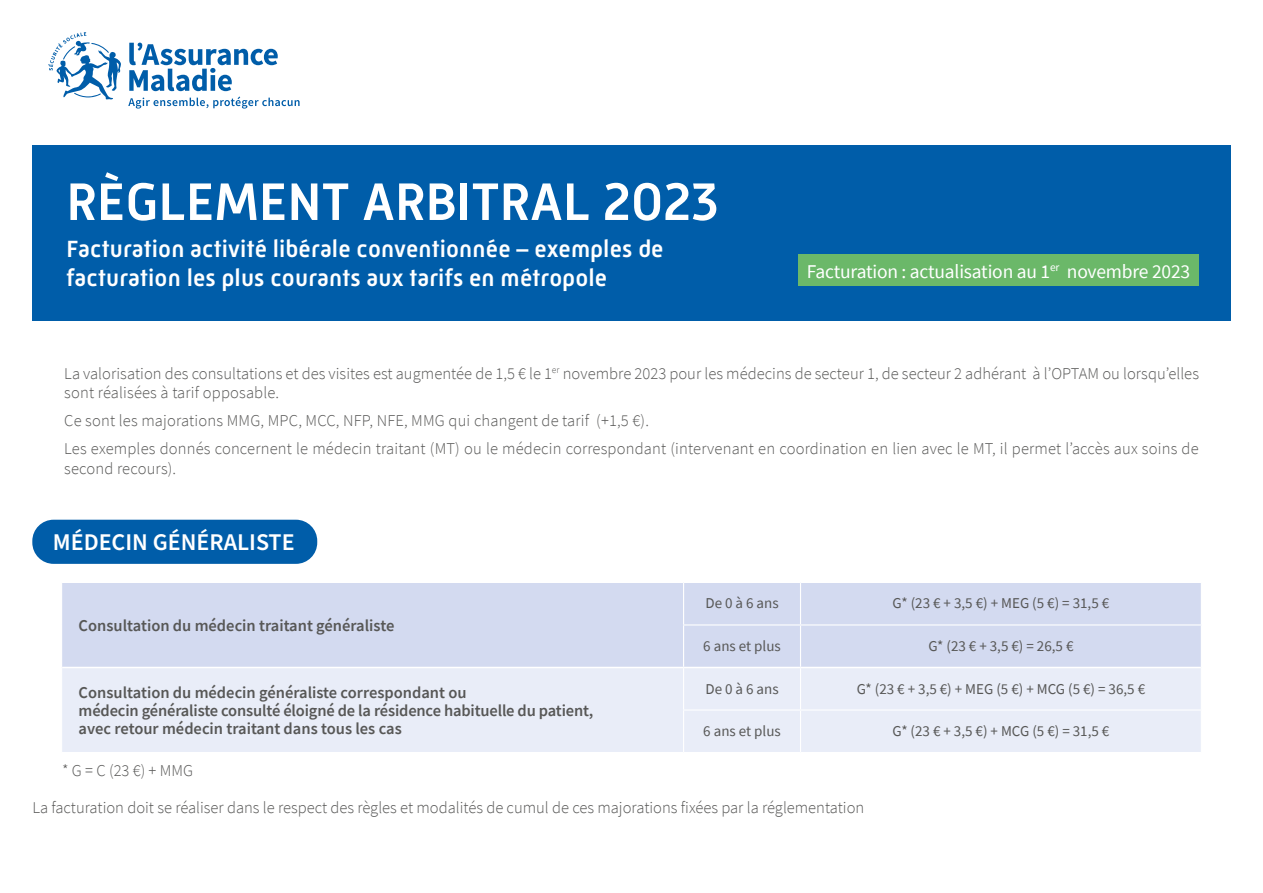
<style>
.page{position:relative;width:1263px;height:893px;background:#fff}
.page>*{position:absolute;margin:0;border:0;box-sizing:border-box;transform-origin:0 0}
.t1{font:500 54px "Mic 32 New";color:#fff}
.t2{font:500 24px/28.8px "Mic 32 New";letter-spacing:.005em;color:#fff}
.t3{font:600 24px "Source Sans Pro";color:#fff}
.t4{font:19.5px "Source Sans Pro";letter-spacing:-.01em;color:#fff}
.t5{font:300 16.5px/19.5px "Source Sans Pro";letter-spacing:.005em;color:#575756}
.t6{font:600 16.5px/18px "Source Sans Pro";color:#575756}
.t7{font:15px "Source Sans Pro";color:#575756}
</style>
<div class="page">
<div style="left:32px;top:145px;width:1199px;height:175px;background:#005da9"></div>
<div style="left:798px;top:254px;width:401px;height:32px;background:#6bb869"></div>
<svg style="left:128px;top:43px;width:172px;height:66px"></svg>
<svg style="left:48px;top:32px;width:73px;height:68px"></svg>
<div style="left:62px;top:583px;width:1139px;height:84px;background:#d3daf0"></div>
<div style="left:62px;top:668px;width:1139px;height:84px;background:#e9edf8"></div>
<hr style="left:683px;top:583px;width:1px;height:41px;background:#fff">
<hr style="left:800px;top:583px;width:1px;height:41px;background:#fff">
<hr style="left:683px;top:624px;width:117px;height:1px;background:#fff">
<hr style="left:683px;top:625px;width:1px;height:42px;background:#fff">
<hr style="left:800px;top:624px;width:402px;height:1px;background:#fff">
<hr style="left:800px;top:625px;width:1px;height:42px;background:#fff">
<hr style="left:683px;top:668px;width:1px;height:41px;background:#fff">
<hr style="left:800px;top:668px;width:1px;height:41px;background:#fff">
<hr style="left:683px;top:709px;width:117px;height:2px;background:#fff">
<hr style="left:683px;top:711px;width:1px;height:41px;background:#fff">
<hr style="left:800px;top:709px;width:402px;height:2px;background:#fff">
<hr style="left:800px;top:711px;width:1px;height:41px;background:#fff">
<div style="left:32px;top:520px;width:285px;height:44px;background:#005da9;border-radius:21px"></div>
<h1 class="t1" style="left:66px;top:171px;width:654px">RÈGLEMENT ARBITRAL 2023</h1>
<h2 class="t2" style="left:66px;top:235px;width:599px">Facturation activité libérale conventionnée – exemples de facturation les plus courants aux tarifs en métropole</h2>
<p class="t4" style="left:807px;top:259px;width:385px">Facturation : actualisation au 1<sup>er</sup> novembre 2023</p>
<p class="t5" style="left:64px;top:363px;width:1136px">La valorisation des consultations et des visites est augmentée de 1,5 € le 1<sup>er</sup> novembre 2023 pour les médecins de secteur 1, de secteur 2 adhérant à l’OPTAM ou lorsqu’elles sont réalisées à tarif opposable.</p>
<p class="t5" style="left:64px;top:407px;width:1136px;line-height:28px">Ce sont les majorations MMG, MPC, MCC, NFP, NFE, MMG qui changent de tarif (+1,5 €).<br>Les exemples donnés concernent le médecin traitant (MT) ou le médecin correspondant (intervenant en coordination en lien avec le MT, il permet l’accès aux soins de</p>
<p class="t5" style="left:64px;top:458px;width:113px">second recours).</p>
<h2 class="t3" style="left:53px;top:526px;width:243px">MÉDECIN GÉNÉRALISTE</h2>
<p class="t6" style="left:79px;top:616px;width:317px">Consultation du médecin traitant généraliste</p>
<p class="t7" style="left:705px;top:594px;width:75px">De 0 à 6 ans</p>
<p class="t7" style="left:893px;top:594px;width:218px">G* (23 € + 3,5 €) + MEG (5 €) = 31,5 €</p>
<p class="t7" style="left:703px;top:636px;width:79px">6 ans et plus</p>
<p class="t7" style="left:928px;top:636px;width:147px">G* (23 € + 3,5 €) = 26,5 €</p>
<p class="t6" style="left:79px;top:683px;width:516px">Consultation du médecin généraliste correspondant ou<br>médecin généraliste consulté éloigné de la résidence habituelle du patient, avec retour médecin traitant dans tous les cas</p>
<p class="t7" style="left:705px;top:679px;width:75px">De 0 à 6 ans</p>
<p class="t7" style="left:857px;top:679px;width:290px">G* (23 € + 3,5 €) + MEG (5 €) + MCG (5 €) = 36,5 €</p>
<p class="t7" style="left:703px;top:721px;width:79px">6 ans et plus</p>
<p class="t7" style="left:892px;top:721px;width:218px">G* (23 € + 3,5 €) + MCG (5 €) = 31,5 €</p>
<p class="t5" style="left:62px;top:761px;width:132px">* G = C (23 €) + MMG</p>
<p class="t5" style="left:32px;top:797px;width:833px">La facturation doit se réaliser dans le respect des règles et modalités de cumul de ces majorations fixées par la réglementation</p>
</div>
